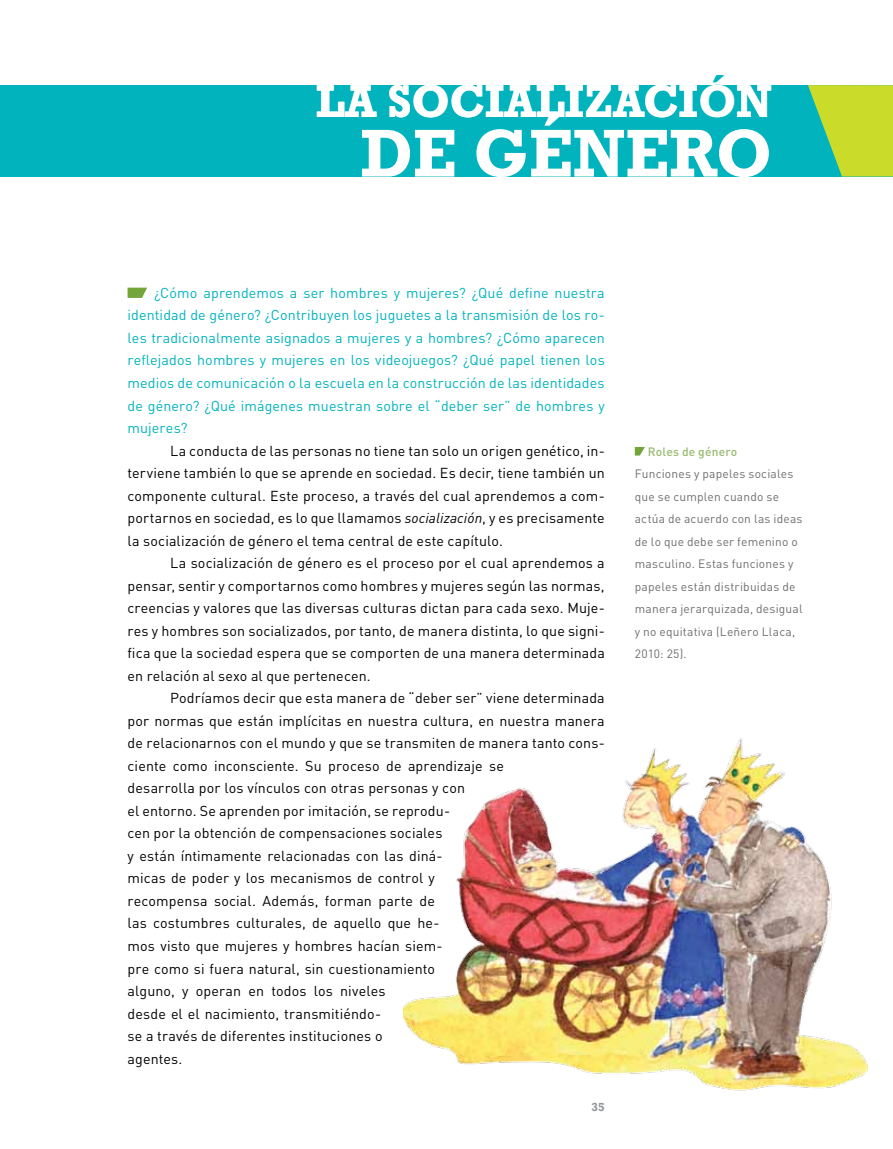
<style>
.page{position:relative;width:893px;height:1149px;background:#fff}
.page>*{position:absolute;margin:0;border:0;box-sizing:border-box;transform-origin:0 0}
.t1{font:700 68.7px "Rockwell Std";color:#fff;scale:.96 1}
.t2{font:700 46.8px "Rockwell Std";color:#fff;scale:.96 1}
.t3{font:700 46.8px "Rockwell Std";color:#00b3bd;scale:.96 1}
.t4{font:14.25px "DIN";letter-spacing:.01em;color:#000}
.t5{font:14.25px "DIN";letter-spacing:.01em;color:#00b3bd}
.t6{font:12px/22.5px "DIN";letter-spacing:.015em;color:#6d6e71}
.t7{font:700 12px "Rockwell";color:#939598}
.s1{font-style:italic}
.s2{font-weight:500;color:#97bb6f}
</style>
<div class="page">
<div style="left:0;top:85px;width:893px;height:91px;background:#00b3bd"></div>
<svg style="left:808px;top:85px;width:85px;height:91px"></svg>
<svg style="left:635px;top:447px;width:10px;height:8px"></svg>
<svg style="left:128px;top:287px;width:19px;height:11px"></svg>
<img style="left:404px;top:738px;width:463px;height:353px">
<p class="t3" style="left:698px;top:73px;width:42px">Ó</p>
<p class="t1" style="left:360px;top:113px;width:431px">DE GÉNERO</p>
<p class="t2" style="left:316px;top:73px;width:477px">LA SOCIALIZACION</p>
<p class="t5" style="left:154px;top:284px;width:452px">¿Cómo aprendemos a ser hombres y mujeres? ¿Qué define nuestra</p>
<p class="t5" style="left:128px;top:306px;width:479px">identidad de género? ¿Contribuyen los juguetes a la transmisión de los ro-</p>
<p class="t5" style="left:128px;top:329px;width:479px">les tradicionalmente asignados a mujeres y a hombres? ¿Cómo aparecen</p>
<p class="t5" style="left:128px;top:351px;width:479px">reflejados hombres y mujeres en los videojuegos? ¿Qué papel tienen los</p>
<p class="t5" style="left:128px;top:374px;width:479px">medios de comunicación o la escuela en la construcción de las identidades</p>
<p class="t5" style="left:128px;top:396px;width:479px">de género? ¿Qué imágenes muestran sobre el “deber ser” de hombres y</p>
<p class="t5" style="left:128px;top:419px;width:61px">mujeres?</p>
<p class="t4" style="left:170px;top:441px;width:436px">La conducta de las personas no tiene tan solo un origen genético, in-</p>
<p class="t4" style="left:128px;top:464px;width:479px">terviene también lo que se aprende en sociedad. Es decir, tiene también un</p>
<p class="t4" style="left:128px;top:486px;width:479px">componente cultural. Este proceso, a través del cual aprendemos a com-</p>
<p class="t4" style="left:128px;top:509px;width:479px">portarnos en sociedad, es lo que llamamos <span class="s1">socialización</span>, y es precisamente</p>
<p class="t4" style="left:128px;top:531px;width:377px">la socialización de género el tema central de este capítulo.</p>
<p class="t4" style="left:170px;top:554px;width:436px">La socialización de género es el proceso por el cual aprendemos a</p>
<p class="t4" style="left:128px;top:576px;width:479px">pensar, sentir y comportarnos como hombres y mujeres según las normas,</p>
<p class="t4" style="left:128px;top:599px;width:479px">creencias y valores que las diversas culturas dictan para cada sexo. Muje-</p>
<p class="t4" style="left:128px;top:621px;width:479px">res y hombres son socializados, por tanto, de manera distinta, lo que signi-</p>
<p class="t4" style="left:128px;top:644px;width:479px">fica que la sociedad espera que se comporten de una manera determinada</p>
<p class="t4" style="left:128px;top:666px;width:245px">en relación al sexo al que pertenecen.</p>
<p class="t4" style="left:170px;top:689px;width:436px">Podríamos decir que esta manera de “deber ser” viene determinada</p>
<p class="t4" style="left:128px;top:711px;width:479px">por normas que están implícitas en nuestra cultura, en nuestra manera</p>
<p class="t4" style="left:128px;top:734px;width:479px">de relacionarnos con el mundo y que se transmiten de manera tanto cons-</p>
<p class="t4" style="left:128px;top:756px;width:378px">ciente como inconsciente. Su proceso de aprendizaje se</p>
<p class="t4" style="left:128px;top:779px;width:339px">desarrolla por los vínculos con otras personas y con</p>
<p class="t4" style="left:128px;top:801px;width:324px">el entorno. Se aprenden por imitación, se reprodu-</p>
<p class="t4" style="left:128px;top:824px;width:316px">cen por la obtención de compensaciones sociales</p>
<p class="t4" style="left:128px;top:846px;width:316px">y están íntimamente relacionadas con las diná-</p>
<p class="t4" style="left:128px;top:869px;width:309px">micas de poder y los mecanismos de control y</p>
<p class="t4" style="left:128px;top:891px;width:309px">recompensa social. Además, forman parte de</p>
<p class="t4" style="left:128px;top:914px;width:314px">las costumbres culturales, de aquello que he-</p>
<p class="t4" style="left:128px;top:936px;width:316px">mos visto que mujeres y hombres hacían siem-</p>
<p class="t4" style="left:128px;top:959px;width:309px">pre como si fuera natural, sin cuestionamiento</p>
<p class="t4" style="left:128px;top:981px;width:259px">alguno, y operan en todos los niveles</p>
<p class="t4" style="left:128px;top:1004px;width:255px">desde el el nacimiento, transmitiéndo-</p>
<p class="t4" style="left:128px;top:1026px;width:256px">se a través de diferentes instituciones o</p>
<p class="t4" style="left:128px;top:1049px;width:56px">agentes.</p>
<p class="t7" style="left:592px;top:1098px;width:15px">35</p>
<p class="t6" style="left:635px;top:439px;width:169px;text-indent:13px"><span class="s2">Roles de género<br></span>Funciones y papeles sociales que se cumplen cuando se actúa de acuerdo con las ideas de lo que debe ser femenino o masculino. Estas funciones y papeles están distribuidas de manera jerarquizada, desigual y no equitativa (Leñero Llaca,<br>2010: 25).</p>
</div>
